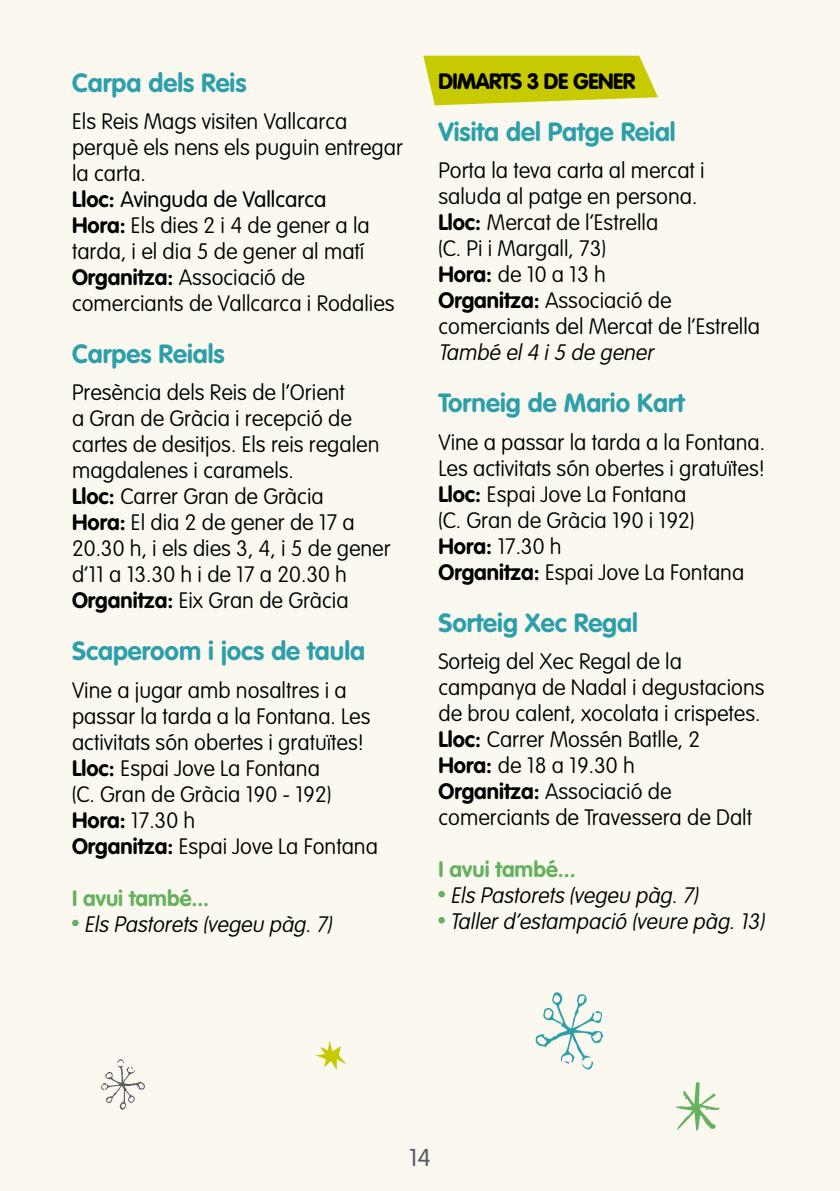
<style>
.page{position:relative;width:840px;height:1191px;background:#fff}
.page>*{position:absolute;margin:0;border:0;box-sizing:border-box;transform-origin:0 0}
.t1{font:700 26px "VAG Rounded LT";color:#2c9fab}
.t2{font:300 24px "VAG Rounded LT";color:#5d5966}
.t3{font:100 22px/26px "VAG Rounded LT";color:#000}
.t4{font:italic 100 22px/26px "VAG Rounded LT";color:#000}
.t5{font:700 22px "VAG Rounded LT";color:#66b15f}
.t6{font:900 22px "VAG Rounded LT";letter-spacing:-.025em;color:#000}
.s1{font-weight:700}
.s2{font-weight:300}
</style>
<div class="page">
<div style="left:0;top:0;width:839px;height:1191px;background:#faf8ef"></div>
<svg style="left:423px;top:56px;width:234px;height:49px;background:#cecf1e"></svg>
<div style="left:72px;top:919px;width:7px;height:7px;background:#66b15f;border-radius:50%"></div>
<svg style="left:438px;top:891px;width:6px;height:6px"></svg>
<svg style="left:438px;top:917px;width:6px;height:6px"></svg>
<svg style="left:315px;top:1041px;width:31px;height:28px"></svg>
<svg style="left:675px;top:1082px;width:44px;height:49px"></svg>
<svg style="left:101px;top:1059px;width:44px;height:50px"></svg>
<svg style="left:535px;top:992px;width:68px;height:78px"></svg>
<p class="t1" style="left:72px;top:67px;width:176px">Carpa dels Reis</p>
<p class="t3" style="left:72px;top:109px;width:332px">Els Reis Mags visiten Vallcarca perquè els nens els puguin entregar la carta.<br><span class="s1">Lloc:</span> <span class="s2">Avinguda de Vallcarca<br></span><span class="s1">Hora:</span> Els dies 2 i 4 de gener a la tarda, i el dia 5 de gener al matí<br><span class="s1">Organitza:</span> Associació de comerciants de Vallcarca i Rodalies</p>
<p class="t1" style="left:72px;top:338px;width:154px">Carpes Reials</p>
<p class="t3" style="left:72px;top:380px;width:320px">Presència dels Reis de l’Orient<br>a Gran de Gràcia i recepció de cartes de desitjos. Els reis regalen magdalenes i caramels.<br><span class="s1">Lloc:</span> Carrer Gran de Gràcia<br><span class="s1">Hora:</span> El dia 2 de gener de 17 a<br>20.30 h, i els dies 3, 4, i 5 de gener d’11 a 13.30 h i de 17 a 20.30 h<br><span class="s1">Organitza:</span> Eix Gran de Gràcia</p>
<p class="t1" style="left:72px;top:636px;width:294px">Scaperoom i jocs de taula</p>
<p class="t3" style="left:72px;top:678px;width:307px">Vine a jugar amb nosaltres i a passar la tarda a la Fontana. Les activitats són obertes i gratuïtes!<br><span class="s1">Lloc:</span> Espai Jove La Fontana<br>(C. Gran de Gràcia 190 - 192)<br><span class="s1">Hora:</span> 17.30 h<br><span class="s1">Organitza:</span> Espai Jove La Fontana</p>
<p class="t5" style="left:72px;top:885px;width:138px">I avui també...</p>
<p class="t4" style="left:84px;top:912px;width:253px">Els Pastorets (vegeu pàg.7)</p>
<p class="t6" style="left:438px;top:68px;width:198px">DIMARTS 3 DE GENER</p>
<p class="t1" style="left:438px;top:116px;width:239px">Visita del Patge Reial</p>
<p class="t3" style="left:438px;top:158px;width:323px">Porta la teva carta al mercat i saluda al patge en persona.<br><span class="s1">Lloc:</span> Mercat de l’Estrella<br>(C. Pi i Margall, 73)<br><span class="s1">Hora:</span> de 10 a 13 h<br><span class="s1">Organitza:</span> Associació de comerciants del Mercat de l’Estrella</p>
<p class="t4" style="left:438px;top:340px;width:221px">També el4 i5 de gener</p>
<p class="t1" style="left:438px;top:388px;width:247px">Torneig de Mario Kart</p>
<p class="t3" style="left:438px;top:429px;width:328px">Vine a passar la tarda a la Fontana.<br>Les activitats són obertes i gratuïtes!<br><span class="s1">Lloc:</span> Espai Jove La Fontana<br>(C. Gran de Gràcia 190 i 192)<br><span class="s1">Hora:</span> 17.30 h<br><span class="s1">Organitza:</span> Espai Jove La Fontana</p>
<p class="t1" style="left:438px;top:607px;width:201px">Sorteig Xec Regal</p>
<p class="t3" style="left:438px;top:649px;width:327px">Sorteig del Xec Regal de la campanya de Nadal i degustacions de brou calent, xocolata i crispetes.<br><span class="s1">Lloc:</span> Carrer Mossén Batlle, 2<br><span class="s1">Hora:</span> de 18 a 19.30 h<br><span class="s1">Organitza:</span> Associació de comerciants de Travessera de Dalt</p>
<p class="t5" style="left:438px;top:856px;width:138px">I avui també...</p>
<p class="t4" style="left:450px;top:883px;width:319px">Els Pastorets (vegeu pàg.7)<br>Tallerd’estampació (veure pàg.13)</p>
<p class="t2" style="left:409px;top:1143px;width:23px">14</p>
</div>
